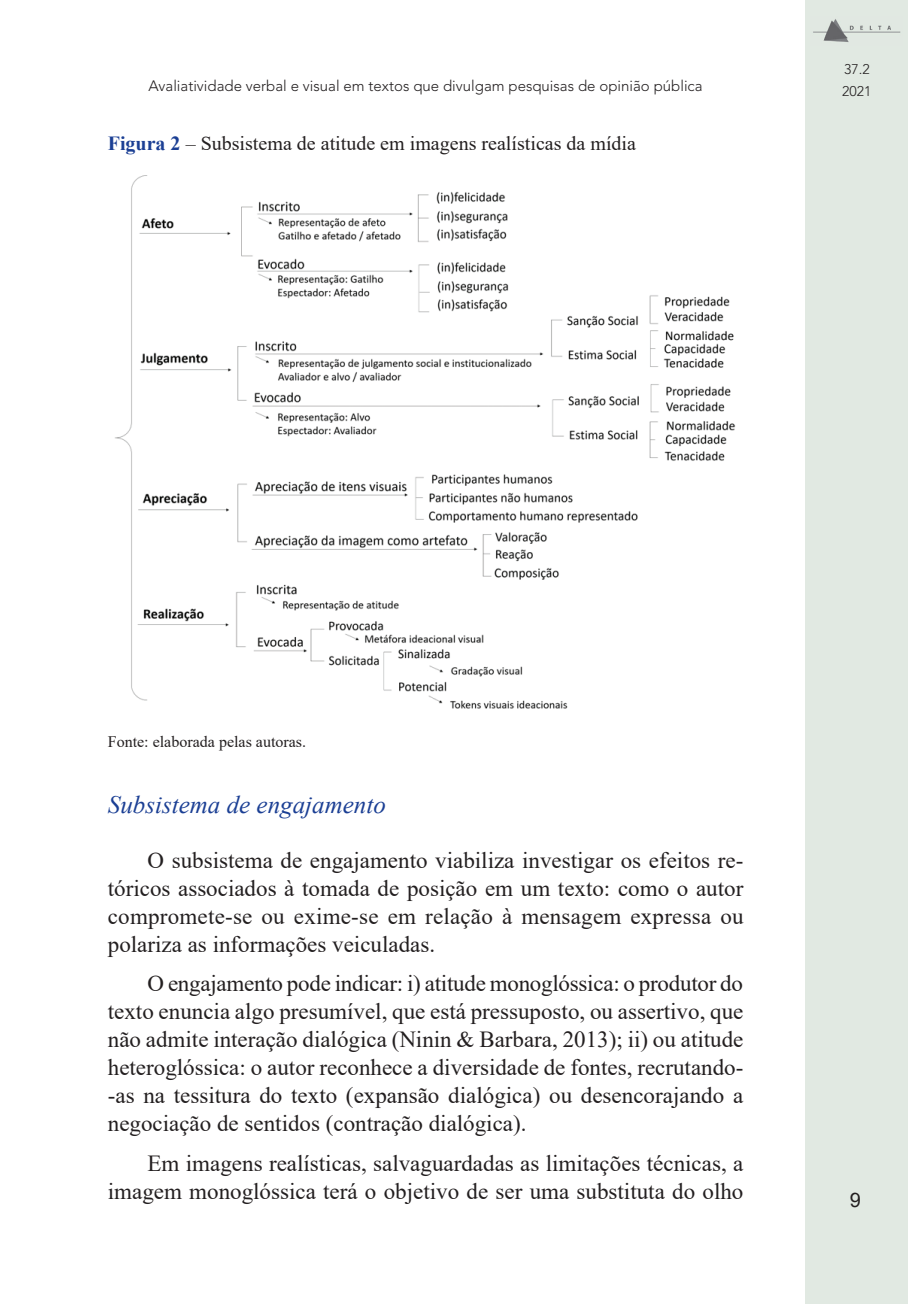
<style>
.page{position:relative;width:908px;height:1304px;background:#fff}
.page>*{position:absolute;margin:0;border:0;box-sizing:border-box;transform-origin:0 0}
.t1{font:italic 25px "Times New Roman";color:#1b3f94}
.t2{font:23px/28px "Times New Roman";color:#231f20;text-align:justify}
.t3{font:20px "Times New Roman";color:#231f20}
.t4{font:20px "Arial";color:#231f20}
.t5{font:16px "Times New Roman";color:#231f20}
.t6{font:300 15px "Avenir";color:#231f20}
.t7{font:300 14px/22px "Avenir";color:#231f20}
.s1{font-weight:700;color:#1b3f94}
</style>
<div class="page">
<div style="left:804px;top:0;width:102px;height:1304px;background:#e1e9e2"></div>
<img style="left:813px;top:19px;width:88px;height:23px">
<img style="left:115px;top:175px;width:621px;height:534px">
<p class="t6" style="left:148px;top:77px;width:555px">Avaliatividade verbal e visual em textos que divulgam pesquisas de opinião pública</p>
<p class="t3" style="left:108px;top:129px;width:529px"><span class="s1">Figura 2</span> – Subsistema de atitude em imagens realísticas da mídia</p>
<p class="t7" style="left:841px;top:58px;width:31px">37.2<br>2021</p>
<p class="t5" style="left:108px;top:730px;width:200px">Fonte: elaborada pelas autoras.</p>
<p class="t1" style="left:108px;top:787px;width:279px">Subsistema de engajamento</p>
<p class="t2" style="left:108px;top:845px;width:637px;text-indent:40px">O subsistema de engajamento viabiliza investigar os efeitos re&shy;tóricos associados à tomada de posição em um texto: como o autor compromete-se ou exime-se em relação à mensagem expressa ou polariza as informações veiculadas.</p>
<p class="t2" style="left:108px;top:969px;width:637px;text-indent:40px">O engajamento pode indicar: i) atitude monoglóssica: o produtor do texto enuncia algo presumível, que está pressuposto, ou assertivo, que não admite interação dialógica (Ninin &amp; Barbara, 2013); ii) ou atitude heteroglóssica: o autor reconhece a diversidade de fontes, recrutando--as na tessitura do texto (expansão dialógica) ou desencorajando a negociação de sentidos (contração dialógica).</p>
<p class="t2" style="left:108px;top:1148px;width:636px;text-align:right">Em imagens realísticas, salvaguardadas as limitações técnicas, a imagem monoglóssica terá o objetivo de ser uma substituta do olho</p>
<p class="t4" style="left:849px;top:1186px;width:13px">9</p>
</div>
